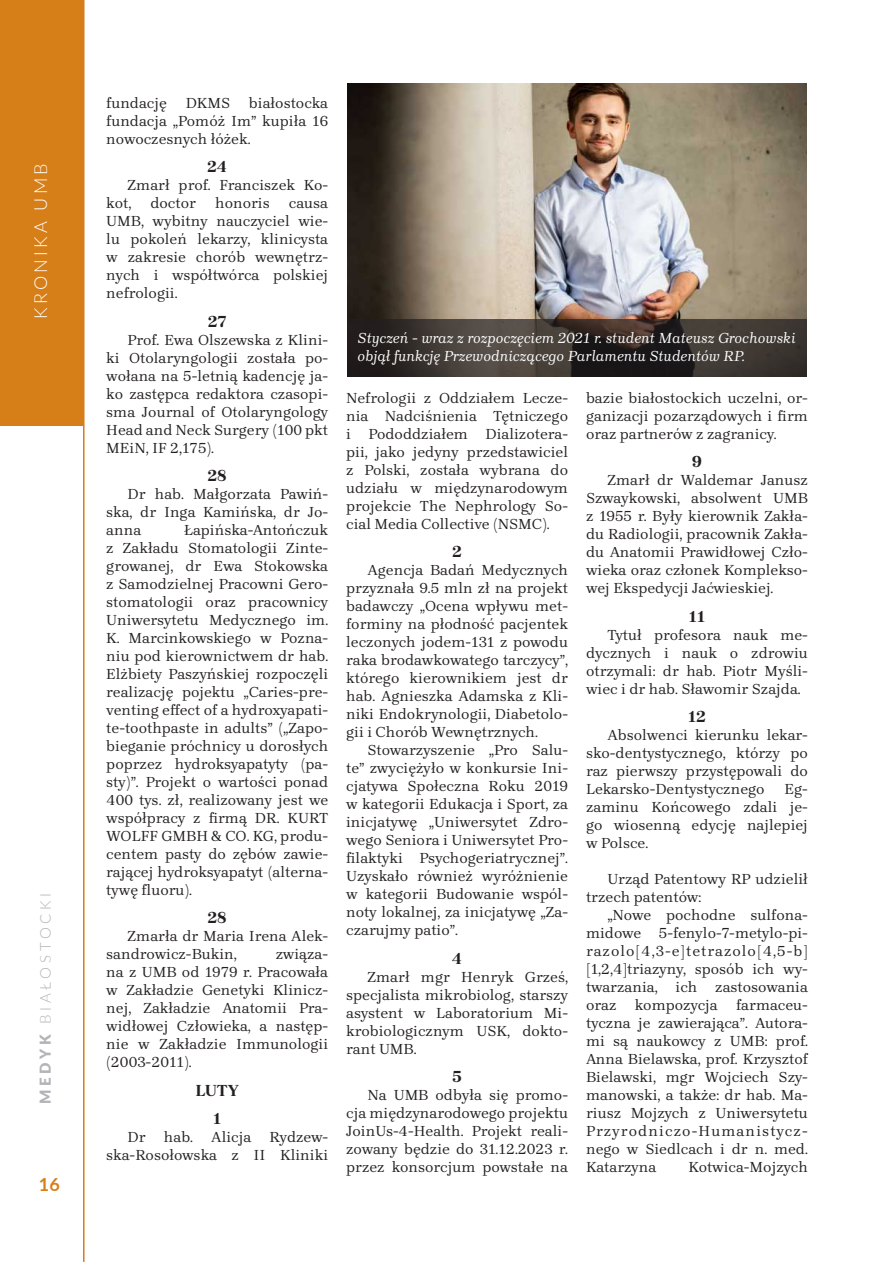
<style>
.page{position:relative;width:893px;height:1263px;background:#fff}
.page>*{position:absolute;margin:0;border:0;box-sizing:border-box;transform-origin:0 0}
.t1{font:300 18px "Lato";letter-spacing:.18em;color:#fff}
.t2{font:700 18px "Lato";color:#d67f18}
.t3{font:16.5px/28.3px "Brygada 1918";color:#231f20;text-align:center}
.t4{font:15px/18px "Brygada 1918";color:#231f20;text-align:justify}
.t5{font:italic 15px/18px "Brygada 1918";color:#fff}
.t6{font:300 15px "Lato";letter-spacing:.25em;color:#b3b4b9}
.s1{font-weight:900}
</style>
<div class="page">
<hr style="left:83px;top:0;width:2px;height:1262px;background:#d67f18">
<div style="left:0;top:0;width:83px;height:425px;background:#d67f18"></div>
<img style="left:347px;top:84px;width:460px;height:235px">
<svg style="left:347px;top:319px;width:460px;height:57px;background:#38322e"></svg>
<p class="t1" style="left:28px;top:319px;width:157px;rotate:-90deg">KRONIKA UMB</p>
<p class="t6" style="left:35px;top:1104px;width:213px;rotate:-90deg"><span class="s1">MEDYK</span> BIAŁOSTOCKI</p>
<p class="t2" style="left:39px;top:1171px;width:22px">16</p>
<p class="t4" style="left:106px;top:94px;width:62px">fundację</p>
<p class="t4" style="left:186px;top:94px;width:46px">DKMS</p>
<p class="t4" style="left:106px;top:94px;width:223px;text-indent:143px">białostocka fundacja „Pomóż Im” kupiła 16 nowoczesnych łóżek.</p>
<p class="t3" style="left:207px;top:153px;width:21px">24</p>
<p class="t4" style="left:106px;top:177px;width:223px;text-indent:21px">Zmarł prof. Franciszek Ko&shy;kot,</p>
<p class="t4" style="left:150px;top:195px;width:47px">doctor</p>
<p class="t4" style="left:215px;top:195px;width:56px">honoris</p>
<p class="t4" style="left:106px;top:195px;width:223px;text-indent:183px">causa UMB, wybitny nauczyciel wie&shy;lu pokoleń lekarzy, klinicysta w zakresie chorób wewnętrz&shy;nych i współtwórca polskiej nefrologii.</p>
<p class="t3" style="left:208px;top:307px;width:20px">27</p>
<p class="t4" style="left:106px;top:331px;width:223px;text-indent:21px">Prof. Ewa Olszewska z Klini&shy;ki Otolaryngologii została po&shy;wołana na 5-letnią kadencję ja&shy;ko zastępca redaktora czasopi&shy;sma Journal of Otolaryngology Head and Neck Surgery (100 pkt MEiN, IF 2,175).</p>
<p class="t3" style="left:208px;top:462px;width:20px">28</p>
<p class="t4" style="left:106px;top:485px;width:223px;text-indent:21px">Dr hab. Małgorzata Pawiń&shy;ska, dr Inga Kamińska, dr Jo&shy;anna</p>
<p class="t4" style="left:106px;top:521px;width:223px;text-indent:77px">Łapińska-Antończuk z Zakładu Stomatologii Zinte&shy;growanej, dr Ewa Stokowska z Samodzielnej Pracowni Gero&shy;stomatologii oraz pracownicy Uniwersytetu Medycznego im.<br>K. Marcinkowskiego w Pozna&shy;niu pod kierownictwem dr hab.<br>Elżbiety Paszyńskiej rozpoczęli realizację pojektu „Caries-pre&shy;venting effect of a hydroxyapati&shy;te-toothpaste in adults” („Zapo&shy;bieganie próchnicy u dorosłych poprzez hydroksyapatyty (pa&shy;sty)”. Projekt o wartości ponad 400 tys. zł, realizowany jest we współpracy z firmą DR. KURT WOLFF GMBH &amp; CO. KG, produ&shy;centem pasty do zębów zawie&shy;rającej hydroksyapatyt (alterna&shy;tywę fluoru).</p>
<p class="t3" style="left:208px;top:904px;width:20px">28</p>
<p class="t4" style="left:106px;top:928px;width:223px;text-indent:21px">Zmarła dr Maria Irena Alek&shy;sandrowicz-Bukin,</p>
<p class="t4" style="left:106px;top:946px;width:223px;text-indent:169px">związa&shy;na z UMB od 1979 r. Pracowała w Zakładzie Genetyki Klinicz&shy;nej, Zakładzie Anatomii Pra&shy;widłowej Człowieka, a następ&shy;nie w Zakładzie Immunologii (2003-2011).</p>
<p class="t3" style="left:196px;top:1076px;width:45px">LUTY<br>1</p>
<p class="t4" style="left:106px;top:1128px;width:223px;text-align:right">Dr hab. Alicja Rydzew&shy;ska-Rosołowska z II Kliniki</p>
<p class="t5" style="left:358px;top:330px;width:439px">Styczeń - wraz z rozpoczęciem 2021 r. student Mateusz Grochowski objął funkcję Przewodniczącego Parlamentu Studentów RP.</p>
<p class="t4" style="left:346px;top:389px;width:223px">Nefrologii z Oddziałem Lecze&shy;nia Nadciśnienia Tętniczego i Pododdziałem Dializotera&shy;pii, jako jedyny przedstawiciel z Polski, została wybrana do udziału w międzynarodowym projekcie The Nephrology So&shy;cial Media Collective (NSMC).</p>
<p class="t3" style="left:452px;top:538px;width:11px">2</p>
<p class="t4" style="left:346px;top:562px;width:223px;text-indent:21px">Agencja Badań Medycznych przyznała 9.5 mln zł na projekt badawczy „Ocena wpływu met&shy;forminy na płodność pacjentek leczonych jodem-131 z powodu raka brodawkowatego tarczycy”, którego kierownikiem jest dr hab. Agnieszka Adamska z Kli&shy;niki Endokrynologii, Diabetolo&shy;gii i Chorób Wewnętrznych.</p>
<p class="t4" style="left:346px;top:742px;width:223px;text-indent:21px">Stowarzyszenie „Pro Salu&shy;te” zwyciężyło w konkursie Ini&shy;cjatywa Społeczna Roku 2019 w kategorii Edukacja i Sport, za inicjatywę „Uniwersytet Zdro&shy;wego Seniora i Uniwersytet Pro&shy;filaktyki Psychogeriatrycznej”.<br>Uzyskało również wyróżnienie w kategorii Budowanie wspól&shy;noty lokalnej, za inicjatywę „Za&shy;czarujmy patio”.</p>
<p class="t3" style="left:452px;top:944px;width:12px">4</p>
<p class="t4" style="left:346px;top:968px;width:223px;text-indent:21px">Zmarł mgr Henryk Grześ, specjalista mikrobiolog, starszy asystent w Laboratorium Mi&shy;krobiologicznym USK, dokto&shy;rant UMB.</p>
<p class="t3" style="left:452px;top:1063px;width:11px">5</p>
<p class="t4" style="left:346px;top:1086px;width:223px;text-indent:21px">Na UMB odbyła się promo&shy;cja międzynarodowego projektu JoinUs-4-Health. Projekt reali&shy;zowany będzie do 31.12.2023 r. przez konsorcjum powstałe na</p>
<p class="t4" style="left:586px;top:389px;width:223px">bazie białostockich uczelni, or&shy;ganizacji pozarządowych i firm oraz partnerów z zagranicy.</p>
<p class="t3" style="left:692px;top:448px;width:12px">9</p>
<p class="t4" style="left:586px;top:472px;width:223px;text-indent:21px">Zmarł dr Waldemar Janusz Szwaykowski, absolwent UMB z 1955 r. Były kierownik Zakła&shy;du Radiologii, pracownik Zakła&shy;du Anatomii Prawidłowej Czło&shy;wieka oraz członek Komplekso&shy;wej Ekspedycji Jaćwieskiej.</p>
<p class="t3" style="left:689px;top:602px;width:18px">11</p>
<p class="t4" style="left:586px;top:626px;width:223px;text-indent:21px">Tytuł profesora nauk me&shy;dycznych i nauk o zdrowiu otrzymali: dr hab. Piotr Myśli&shy;wiec i dr hab. Sławomir Szajda.</p>
<p class="t3" style="left:688px;top:703px;width:19px">12</p>
<p class="t4" style="left:586px;top:726px;width:223px;text-indent:21px">Absolwenci kierunku lekar&shy;sko-dentystycznego, którzy po raz pierwszy przystępowali do Lekarsko-Dentystycznego</p>
<p class="t4" style="left:586px;top:780px;width:223px;text-indent:198px">Eg&shy;zaminu Końcowego zdali je&shy;go wiosenną edycję najlepiej w Polsce.</p>
<p class="t4" style="left:586px;top:870px;width:223px;text-indent:21px">Urząd Patentowy RP udzielił trzech patentów:</p>
<p class="t4" style="left:586px;top:906px;width:223px;text-indent:21px">„Nowe pochodne sulfona&shy;midowe 5-fenylo-7-metylo-pi&shy;razolo[4,3-e]tetrazolo[4,5-b] [1,2,4]triazyny, sposób ich wy&shy;twarzania, ich zastosowania oraz kompozycja farmaceu&shy;tyczna je zawierająca”. Autora&shy;mi są naukowcy z UMB: prof.<br>Anna Bielawska, prof. Krzysztof Bielawski, mgr Wojciech Szy&shy;manowski, a także: dr hab. Ma&shy;riusz Mojzych z Uniwersytetu Przyrodniczo-Humanistycz&shy;nego w Siedlcach i dr n. med.<br>Katarzyna</p>
<p class="t4" style="left:689px;top:1158px;width:121px">Kotwica-Mojzych</p>
</div>
